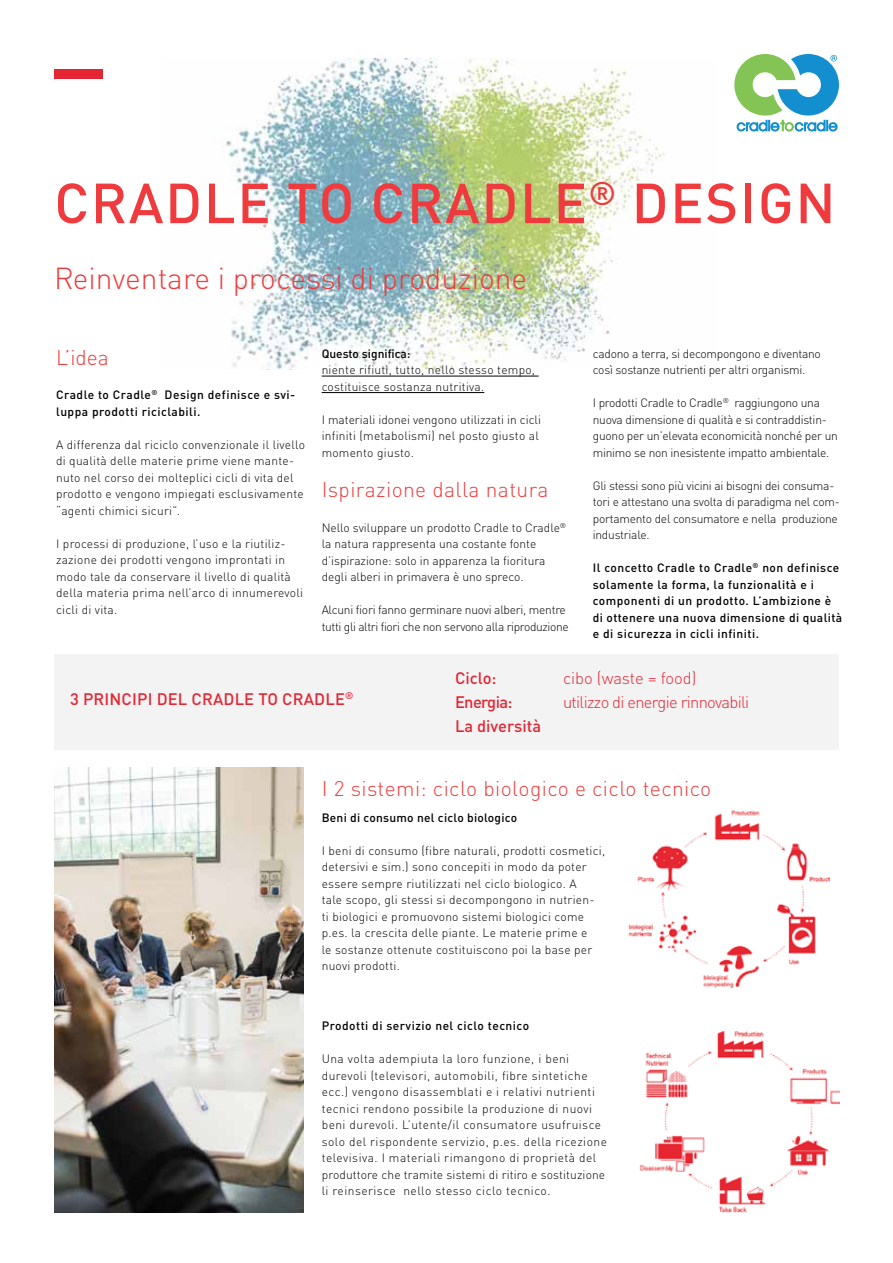
<style>
.page{position:relative;width:893px;height:1263px;background:#fff}
.page>*{position:absolute;margin:0;border:0;box-sizing:border-box;transform-origin:0 0}
.t1{font:500 55.5px "DIN Pro";letter-spacing:.03em;color:#ef3b3d}
.t2{font:300 30px "DIN Pro";color:#ef3b3d}
.t3{font:300 21px "DIN Pro";letter-spacing:.02em;color:#ef3b3d}
.t4{font:500 16.5px "DIN Pro";letter-spacing:.01em;color:#e42634}
.t5{font:300 16.5px "DIN Pro";letter-spacing:-.04em;color:#e42634}
.t6{font:300 16.5px "DIN Pro";color:#e42634}
.t7{font:300 12px/16.5px "DIN Pro";letter-spacing:.02em;color:#000}
.t8{font:300 12px/16.5px "DIN Pro";letter-spacing:.04em;color:#000}
.t9{font:300 12px/16.5px "DIN Pro";letter-spacing:-.02em;color:#000}
.t10{font:500 12px/16.5px "DIN Pro";letter-spacing:.04em;color:#000}
.t11{font:300 12px/16.5px "DIN Pro";color:#000}
.t12{font:300 12px/16.5px "DIN Pro";letter-spacing:-.03em;color:#000}
.t13{font:500 12px "DIN Pro";letter-spacing:.02em;color:#000}
</style>
<div class="page">
<div style="left:54px;top:654px;width:785px;height:96px;background:#f3f3f3"></div>
<img style="left:226px;top:58px;width:439px;height:312px">
<hr style="left:322px;top:376px;width:217px;height:1px;background:#000">
<hr style="left:322px;top:392px;width:162px;height:1px;background:#000">
<div style="left:54px;top:69px;width:48px;height:10px;background:#e42634"></div>
<svg style="left:734px;top:54px;width:105px;height:77px"></svg>
<img style="left:628px;top:810px;width:201px;height:178px">
<img style="left:639px;top:1031px;width:200px;height:181px">
<img style="left:54px;top:767px;width:250px;height:445px">
<h1 class="t1" style="left:54px;top:158px;width:783px">Cradle to Cradle<sup>®</sup> Design</h1>
<h2 class="t2" style="left:54px;top:255px;width:475px">Reinventare i processi di produzione</h2>
<h3 class="t3" style="left:56px;top:341px;width:54px">L’idea</h3>
<p class="t10" style="left:56px;top:385px;width:241px">Cradle to Cradle<sup>®</sup> Design definisce e svi&shy;luppa prodotti riciclabili.</p>
<p class="t7" style="left:56px;top:435px;width:250px">A differenza dal riciclo convenzionale il livello di qualità delle materie prime viene mante&shy;nuto nel corso dei molteplici cicli di vita del prodotto e vengono impiegati esclusivamente “agenti chimici sicuri”.</p>
<p class="t7" style="left:56px;top:534px;width:248px">I processi di produzione, l’uso e la riutiliz&shy;zazione dei prodotti vengono improntati in modo tale da conservare il livello di qualità della materia prima nell’arco di innumerevoli cicli di vita.</p>
<p class="t10" style="left:322px;top:344px;width:90px">Questo significa:</p>
<p class="t7" style="left:322px;top:361px;width:215px">niente rifiuti, tutto, nello stesso tempo, costituisce sostanza nutritiva.</p>
<p class="t11" style="left:322px;top:410px;width:221px">I materiali idonei vengono utilizzati in cicli infiniti (metabolismi) nel posto giusto al momento giusto.</p>
<h3 class="t3" style="left:322px;top:473px;width:228px">Ispirazione dalla natura</h3>
<p class="t11" style="left:322px;top:518px;width:246px">Nello sviluppare un prodotto Cradle to Cradle<sup>® </sup>la natura rappresenta una costante fonte d’ispirazione: solo in apparenza la fioritura degli alberi in primavera è uno spreco.</p>
<p class="t12" style="left:322px;top:600px;width:249px">Alcuni fiori fanno germinare nuovi alberi, mentre tutti gli altri fiori che non servono alla riproduzione</p>
<p class="t9" style="left:593px;top:344px;width:230px">cadono a terra, si decompongono e diventano così sostanze nutrienti per altri organismi.</p>
<p class="t9" style="left:593px;top:394px;width:247px">I prodotti Cradle to Cradle<sup>®</sup> raggiungono una nuova dimensione di qualità e si contraddistin&shy;guono per un’elevata economicità nonché per un minimo se non inesistente impatto ambientale.</p>
<p class="t9" style="left:593px;top:476px;width:249px">Gli stessi sono più vicini ai bisogni dei consuma&shy;tori e attestano una svolta di paradigma nel com&shy;portamento del consumatore e nella produzione industriale.</p>
<p class="t10" style="left:593px;top:558px;width:251px">I l concetto Cradle to Cradle<sup>®</sup> non definisce solamente la forma, la funzionalità e i componenti di un prodotto. L’ambizione è di ottenere una nuova dimensione di qualità e di sicurezza in cicli infiniti.</p>
<h3 class="t4" style="left:70px;top:685px;width:285px">3 principi del Cradle to Cradle<sup>®</sup></h3>
<h3 class="t4" style="left:455px;top:664px;width:43px">Ciclo:</h3>
<h3 class="t6" style="left:563px;top:665px;width:135px">cibo (waste = food)</h3>
<h3 class="t4" style="left:455px;top:689px;width:59px">Energia:</h3>
<h3 class="t5" style="left:563px;top:689px;width:188px">utilizzo di energie rinnovabili</h3>
<h3 class="t4" style="left:455px;top:713px;width:88px">La diversità</h3>
<h3 class="t3" style="left:322px;top:772px;width:391px">I 2 sistemi: ciclo biologico e ciclo tecnico</h3>
<p class="t13" style="left:322px;top:807px;width:197px">Beni di consumo nel ciclo biologico</p>
<p class="t7" style="left:322px;top:841px;width:285px">I beni di consumo (fibre naturali, prodotti cosmetici, detersivi e sim.) sono concepiti in modo da poter essere sempre riutilizzati nel ciclo biologico. A<br>tale scopo, gli stessi si decompongono in nutrien-<br>ti biologici e promuovono sistemi biologici come p.es. la crescita delle piante. Le materie prime e<br>le sostanze ottenute costituiscono poi la base per nuovi prodotti.</p>
<p class="t10" style="left:322px;top:1016px;width:209px">Prodotti di servizio nel ciclo tecnico</p>
<p class="t8" style="left:322px;top:1050px;width:287px">Una volta adempiuta la loro funzione, i beni durevoli (televisori, automobili, fibre sintetiche ecc.) vengono disassemblati e i relativi nutrienti tecnici rendono possibile la produzione di nuovi beni durevoli. L’utente/il consumatore usufruisce solo del rispondente servizio, p.es. della ricezione televisiva. I materiali rimangono di proprietà del produttore che tramite sistemi di ritiro e sostituzione li reinserisce nello stesso ciclo tecnico.</p>
</div>
